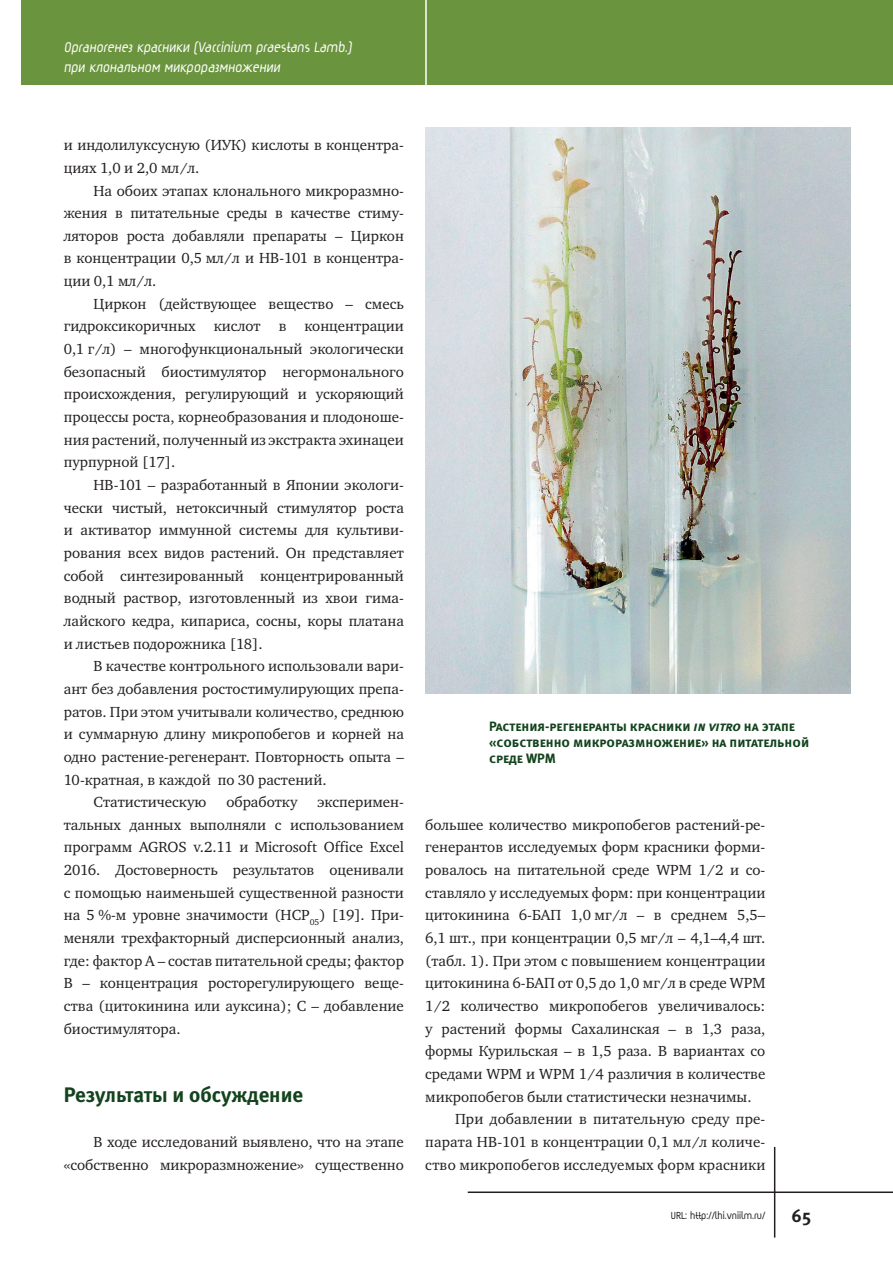
<style>
.page{position:relative;width:893px;height:1263px;background:#fff}
.page>*{position:absolute;margin:0;border:0;box-sizing:border-box;transform-origin:0 0}
.Zag_2{font:21px "Meta Bold LFC";color:#13431d}
.t1{font:18px "Meta Bold C";color:#231f20}
.t2{font:700 16.5px/19.8px "Magic C";color:#fff}
.Text{font:15px/22.6px "Charter C";color:#231f20;text-align:justify}
.Ris_Zag{font:13.5px/16.2px "Meta Bold Caps C";color:#13431d}
.t3{font:700 12px "Magic C";color:#231f20}
.s1{font-style:italic}
</style>
<div class="page">
<div style="left:21px;top:0;width:872px;height:85px;background:#6b943e"></div>
<hr style="left:425px;top:0;width:2px;height:85px;background:#fff">
<hr style="left:468px;top:1191px;width:425px;height:2px;background:#231f20">
<hr style="left:774px;top:1147px;width:1px;height:90px;background:#231f20">
<img style="left:425px;top:128px;width:425px;height:566px">
<p class="t2" style="left:64px;top:39px;width:292px">Органогенез красники (Vaccinium praestans Lamb.) при клональном микроразмножении</p>
<p class="Text" style="left:64px;top:134px;width:342px">и индолилуксусную (ИУК) кислоты в концентра&shy;циях 1,0 и 2,0 мл/л.</p>
<p class="Text" style="left:64px;top:179px;width:342px;text-indent:30px">На обоих этапах клонального микроразмно&shy;жения в питательные среды в качестве стиму&shy;ляторов роста добавляли препараты – Циркон в концентрации 0,5 мл/л и HB-101 в концентра&shy;ции 0,1 мл/л.</p>
<p class="Text" style="left:64px;top:293px;width:342px;text-indent:30px">Циркон (действующее вещество – смесь гидроксикоричных кислот в концентрации 0,1 г/л) – многофункциональный экологически безопасный биостимулятор негормонального происхождения, регулирующий и ускоряющий процессы роста, корнеобразования и плодоноше&shy;ния растений, полученный из экстракта эхинацеи пурпурной [17].</p>
<p class="Text" style="left:64px;top:474px;width:342px;text-indent:30px">HB-101 – разработанный в Японии экологи&shy;чески чистый, нетоксичный стимулятор роста и активатор иммунной системы для культиви&shy;рования всех видов растений. Он представляет собой синтезированный концентрированный водный раствор, изготовленный из хвои гима&shy;лайского кедра, кипариса, сосны, коры платана и листьев подорожника [18].</p>
<p class="Text" style="left:64px;top:655px;width:342px;text-indent:30px">В качестве контрольного использовали вари&shy;ант без добавления ростостимулирующих препа&shy;ратов. При этом учитывали количество, среднюю и суммарную длину микропобегов и корней на одно растение-регенерант. Повторность опыта – 10-кратная, в каждой по 30 растений.</p>
<p class="Text" style="left:94px;top:791px;width:114px">Статистическую</p>
<p class="Text" style="left:226px;top:791px;width:73px">обработку</p>
<p class="Text" style="left:64px;top:791px;width:342px;text-indent:254px">эксперимен&shy;тальных данных выполняли с использованием программ AGROS v.2.11 и Microsoft Office Excel 2016. Достоверность результатов оценивали с помощью наименьшей существенной разности на 5 %-м уровне значимости (НСР<sub>05</sub>) [19]. При&shy;меняли трехфакторный дисперсионный анализ, где: фактор A – состав питательной среды; фактор B – концентрация росторегулирующего веще&shy;ства (цитокинина или ауксина); C – добавление биостимулятора.</p>
<p class="Zag_2" style="left:64px;top:1082px;width:241px">Результаты и обсуждение</p>
<p class="Text" style="left:64px;top:1131px;width:342px;text-align:right">В ходе исследований выявлено, что на этапе «собственно микроразмножение» существенно</p>
<p class="Ris_Zag" style="left:489px;top:718px;width:322px">Растения-регенеранты красники <span class="s1">in vitro</span> на этапе «собственно микроразмножение» на питательной среде WPM</p>
<p class="Text" style="left:425px;top:813px;width:342px">большее количество микропобегов растений-ре&shy;генерантов исследуемых форм красники форми&shy;ровалось на питательной среде WPM 1/2 и со&shy;ставляло у исследуемых форм: при концентрации цитокинина 6-БАП 1,0 мг/л – в среднем 5,5– 6,1 шт., при концентрации 0,5 мг/л – 4,1–4,4 шт. (табл. 1). При этом с повышением концентрации цитокинина 6-БАП от 0,5 до 1,0 мг/л в среде WPM 1/2 количество микропобегов увеличивалось: у растений формы Сахалинская – в 1,3 раза, формы Курильская – в 1,5 раза. В вариантах со средами WPM и WPM 1/4 различия в количестве микропобегов были статистически незначимы.</p>
<p class="Text" style="left:425px;top:1108px;width:342px;text-indent:30px">При добавлении в питательную среду пре&shy;парата HB-101 в концентрации 0,1 мл/л количе&shy;ство микропобегов исследуемых форм красники</p>
<p class="t3" style="left:671px;top:1210px;width:96px">URL: http://lhi.vniilm.ru/</p>
<p class="t1" style="left:792px;top:1205px;width:21px">65</p>
</div>
